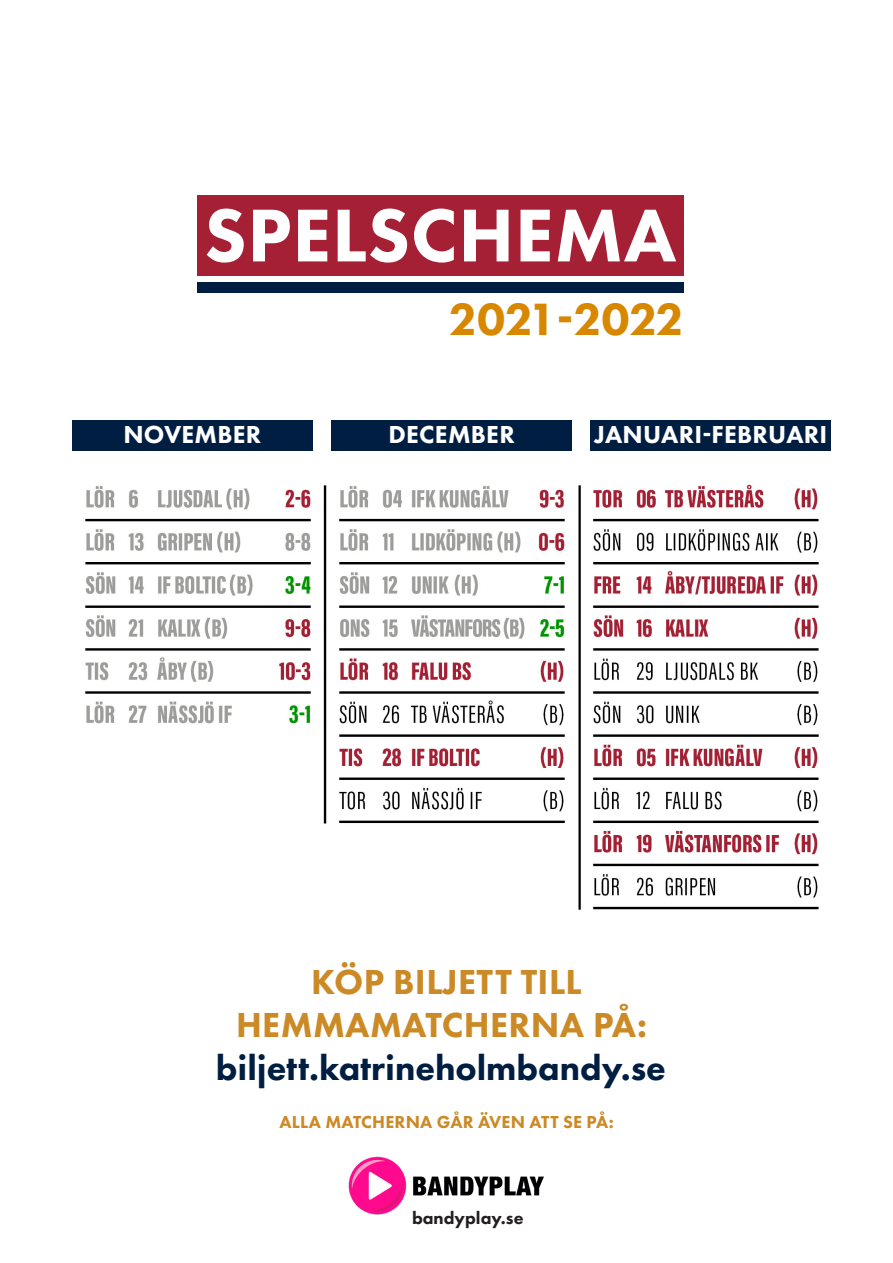
<style>
.page{position:relative;width:893px;height:1263px;background:#fff}
.page>*{position:absolute;margin:0;border:0;box-sizing:border-box;transform-origin:0 0}
.t1{font:800 77.55px "Futura PT";letter-spacing:.01em;color:#fff}
.t2{font:800 46.95px "Futura PT";letter-spacing:-.01em;color:#d78800}
.t3{font:800 36px/43.2px "Futura PT";color:#cc8a27;text-align:center}
.t4{font:800 25.5px "Futura PT";letter-spacing:.01em;color:#fff}
.t5{font:800 18px "Futura PT";letter-spacing:.01em;color:#cc8a27}
.t6{font:800 18px "Futura PT";color:#231f20}
.s1{color:#fff}
.s2{color:#001e41}
</style>
<div class="page">
<hr style="left:892px;top:0;width:1px;height:1263px;background:#001e41">
<div style="left:197px;top:196px;width:487px;height:80px;background:#a62035"></div>
<div style="left:72px;top:420px;width:241px;height:30px;background:#001e41"></div>
<div style="left:331px;top:420px;width:241px;height:30px;background:#001e41"></div>
<div style="left:591px;top:420px;width:240px;height:30px;background:#001e41"></div>
<div style="left:197px;top:282px;width:487px;height:11px;background:#001e41"></div>
<img style="left:85px;top:484px;width:734px;height:426px">
<img style="left:348px;top:1156px;width:196px;height:59px">
<h1 class="t1" style="left:204px;top:187px;width:474px">SPELSCHEMA</h1>
<h2 class="t2" style="left:449px;top:290px;width:236px">2021-2022</h2>
<p class="t4" style="left:123px;top:418px;width:139px">NOVEMBER</p>
<p class="t4" style="left:388px;top:418px;width:128px">DECEMBER</p>
<p class="t4" style="left:594px;top:418px;width:234px">JANUARI-FEBRUARI</p>
<p class="t3" style="left:216px;top:959px;width:463px">KÖP BILJETT TILL<br>HEMMAMATCHERNA PÅ:<span class="s1">. </span><span class="s2">biljett.katrineholmbandy.se</span><span class="s1">.</span></p>
<p class="t5" style="left:279px;top:1110px;width:336px">ALLA MATCHERNA GÅR ÄVEN ATT SE PÅ:</p>
<p class="t6" style="left:412px;top:1207px;width:113px">bandyplay.se</p>
</div>
